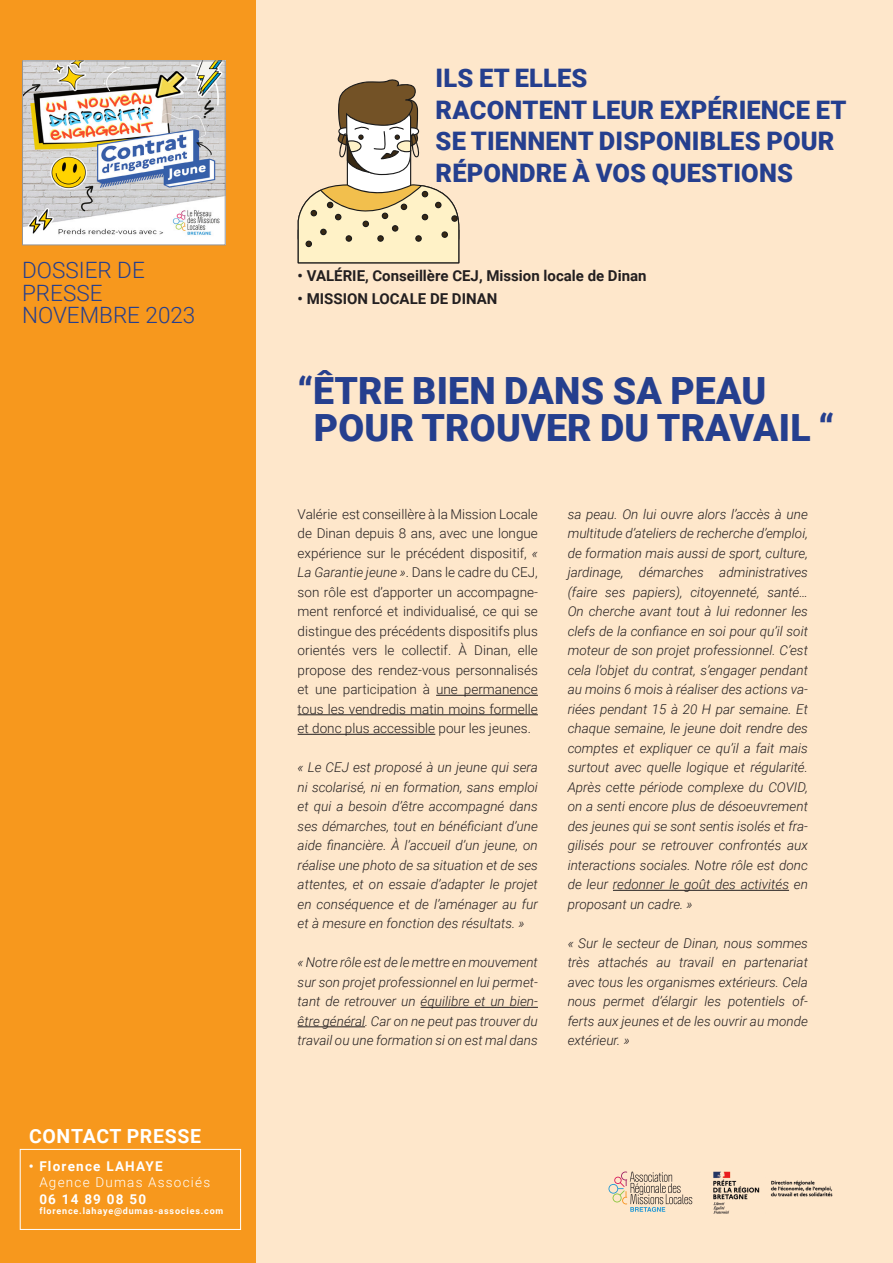
<style>
.page{position:relative;width:893px;height:1263px;background:#fff}
.page>*{position:absolute;margin:0;border:0;box-sizing:border-box;transform-origin:0 0}
.t1{font:900 37.5px/37.5px "Roboto";letter-spacing:.005em;color:#253f8e}
.t2{font:900 25.5px/31.5px "Roboto";letter-spacing:.005em;color:#253f8e}
.t3{font:300 22.5px/22.5px "Roboto";color:#253f8e}
.t4{font:700 19.5px "Roboto";letter-spacing:.035em;color:#fff}
.t5{font:700 15px "Roboto";color:#231f20}
.t6{font:italic 300 13.5px/19.5px "Roboto";color:#231f20;text-align:justify}
.t7{font:300 13.5px/19.5px "Roboto";color:#231f20;text-align:justify}
.t8{font:700 13.5px/16.2px "Roboto";letter-spacing:.09em;color:#fff}
.t9{font:700 9px "Roboto";letter-spacing:.09em;color:#fff}
.s1{font-weight:300}
.s2{font-style:italic}
</style>
<div class="page">
<div style="left:255px;top:0;width:638px;height:1263px;background:#fee7cb"></div>
<svg style="left:298px;top:79px;width:161px;height:184px"></svg>
<img style="left:713px;top:1171px;width:120px;height:43px">
<svg style="left:608px;top:1171px;width:84px;height:41px"></svg>
<div style="left:0;top:0;width:255px;height:1263px;background:#f7981d"></div>
<div style="left:20px;top:1149px;width:221px;height:81px;border:1px solid #fff"></div>
<hr style="left:436px;top:695px;width:102px;height:1px;background:#231f20">
<hr style="left:298px;top:714px;width:240px;height:1px;background:#231f20">
<hr style="left:298px;top:734px;width:137px;height:1px;background:#231f20">
<hr style="left:421px;top:1007px;width:117px;height:1px;background:#231f20">
<hr style="left:298px;top:1026px;width:67px;height:1px;background:#231f20">
<hr style="left:613px;top:890px;width:176px;height:1px;background:#231f20">
<img style="left:24px;top:63px;width:200px;height:180px">
<div style="left:22px;top:61px;width:204px;height:184px;border:1px solid #939598"></div>
<p class="t3" style="left:22px;top:258px;width:124px">DOSSIER DE<br>PRESSE</p>
<p class="t3" style="left:22px;top:303px;width:175px">NOVEMBRE 2023</p>
<p class="t4" style="left:29px;top:1122px;width:174px">CONTACT PRESSE</p>
<p class="t8" style="left:39px;top:1158px;width:172px;text-indent:-11px">• Florence LAHAYE<br><span class="s1">Agence Dumas Associés<br></span>06 14 89 08 50</p>
<p class="t9" style="left:39px;top:1204px;width:186px">florence.lahaye@dumas-associes.com</p>
<p class="t2" style="left:436px;top:61px;width:153px">ILS ET ELLES</p>
<p class="t2" style="left:436px;top:93px;width:412px">RACONTENT LEUR EXPÉRIENCE ET<br>SE TIENNENT DISPONIBLES POUR<br>RÉPONDRE À VOS QUESTIONS</p>
<p class="t5" style="left:298px;top:265px;width:350px">• VALÉRIE, Conseillère CEJ, Mission locale de Dinan</p>
<p class="t5" style="left:298px;top:288px;width:201px">• MISSION LOCALE DE DINAN</p>
<p class="t1" style="left:314px;top:370px;width:522px;text-indent:-16px">“ÊTRE BIEN DANS SA PEAU<br>POUR TROUVER DU TRAVAIL “</p>
<p class="t7" style="left:298px;top:504px;width:242px">Valérie est conseillère à la Mission Locale de Dinan depuis 8 ans, avec une longue expérience sur le précédent dispositif, <span class="s2">« La Garantie jeune »</span>. Dans le cadre du CEJ, son rôle est d’apporter un accompagne&shy;ment renforcé et individualisé, ce qui se distingue des précédents dispositifs plus orientés vers le collectif. À Dinan, elle propose des rendez-vous personnalisés et une participation à une permanence tous les vendredis matin moins formelle et donc plus accessible pour les jeunes.</p>
<p class="t6" style="left:298px;top:757px;width:242px">« Le CEJ est proposé à un jeune qui sera ni scolarisé, ni en formation, sans emploi et qui a besoin d’être accompagné dans ses démarches, tout en bénéficiant d’une aide financière. À l’accueil d’un jeune, on réalise une photo de sa situation et de ses attentes, et on essaie d’adapter le projet en conséquence et de l’aménager au fur et à mesure en fonction des résultats. »</p>
<p class="t6" style="left:298px;top:952px;width:242px">« Notre rôle est de le mettre en mouvement sur son projet professionnel en lui permet&shy;tant de retrouver un équilibre et un bien&shy;être général. Car on ne peut pas trouver du travail ou une formation si on est mal dans</p>
<p class="t6" style="left:568px;top:504px;width:242px">sa peau. On lui ouvre alors l’accès à une multitude d’ateliers de recherche d’emploi, de formation mais aussi de sport, culture, jardinage, démarches administratives (faire ses papiers), citoyenneté, santé… On cherche avant tout à lui redonner les clefs de la confiance en soi pour qu’il soit moteur de son projet professionnel. C’est cela l’objet du contrat, s’engager pendant au moins 6 mois à réaliser des actions va&shy;riées pendant 15 à 20 H par semaine. Et chaque semaine, le jeune doit rendre des comptes et expliquer ce qu’il a fait mais surtout avec quelle logique et régularité.<br>Après cette période complexe du COVID, on a senti encore plus de désoeuvrement des jeunes qui se sont sentis isolés et fra&shy;gilisés pour se retrouver confrontés aux interactions sociales. Notre rôle est donc de leur redonner le goût des activités en proposant un cadre. »</p>
<p class="t6" style="left:568px;top:933px;width:242px">« Sur le secteur de Dinan, nous sommes très attachés au travail en partenariat avec tous les organismes extérieurs. Cela nous permet d’élargir les potentiels of&shy;ferts aux jeunes et de les ouvrir au monde extérieur. »</p>
</div>
